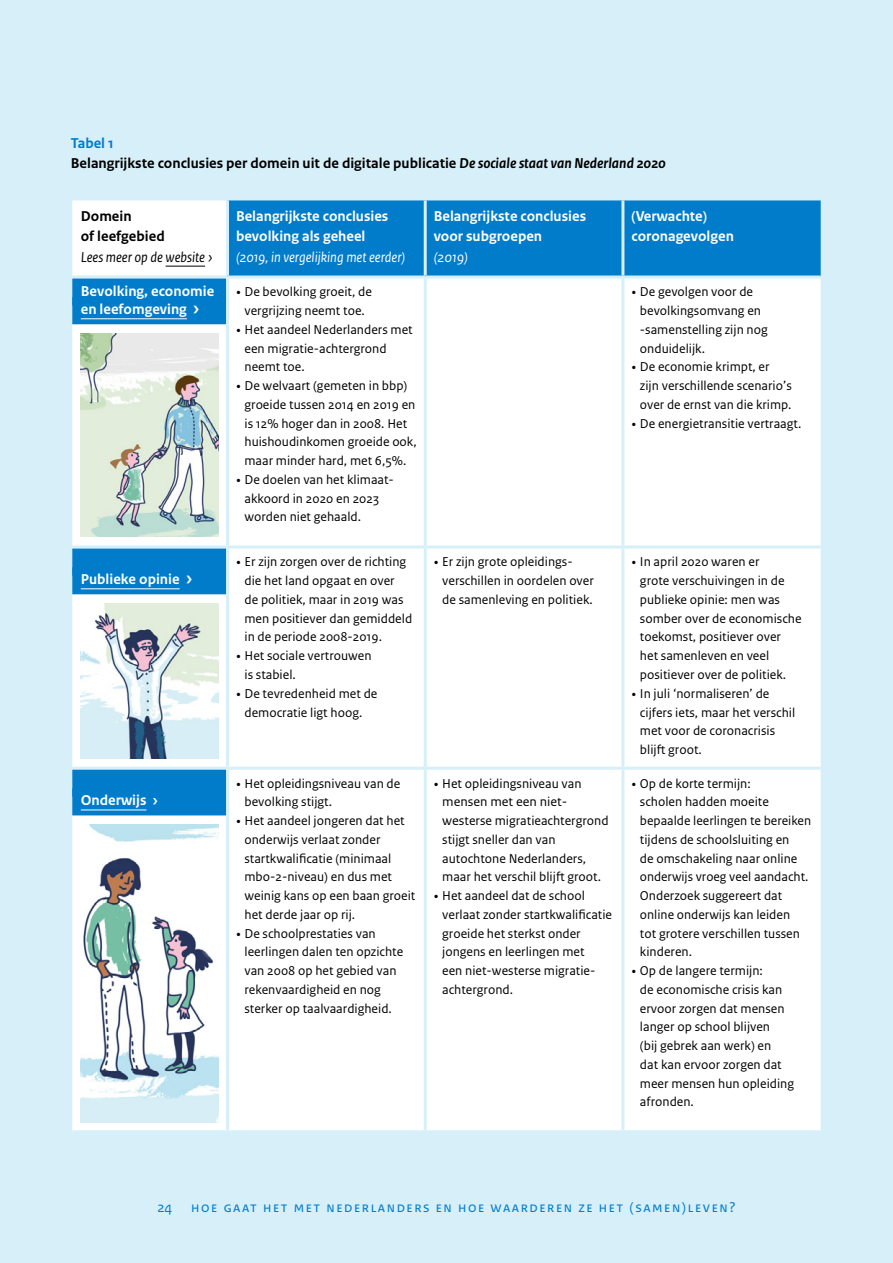
<style>
.page{position:relative;width:893px;height:1263px;background:#d6eff9}
.page>*{position:absolute;margin:0;border:0;box-sizing:border-box;transform-origin:0 0}
.A_10_RO_Broodtekst_S{font:700 15px/20.2px "Rijksoverheid Sans Text";color:#fff}
.P_07_RO_Tussenkop_Sa{font:700 15px/20.2px "Rijksoverheid Sans Text";color:#000}
.t1{font:15px "Rijksoverheid Sans Text";letter-spacing:.105em;color:#007ccb}
.P_Tabel_kopje{font:700 15px "Rijksoverheid Sans Text";color:#fff}
.A_10_RO_Broodtekst_S-2{font:italic 15px/20.2px "Rijksoverheid Sans Text";color:#000}
.P_12_RO_Opsomming_B{font:13.5px/18.8px "Rijksoverheid Sans Text";color:#000}
.s1{color:#007ccb}
.s2{font-style:italic}
.s3{font-weight:700;font-style:normal}
.s4{font-weight:400;font-style:italic}
.s5{font-size:18px}
.s6{font-family:"Rijksoverheid Serif"}
</style>
<div class="page">
<div style="left:72px;top:200px;width:749px;height:930px;background:#fff"></div>
<div style="left:229px;top:200px;width:592px;height:75px;background:#007ccb"></div>
<hr style="left:226px;top:278px;width:3px;height:267px;background:#d6eff9">
<hr style="left:424px;top:278px;width:3px;height:267px;background:#d6eff9">
<hr style="left:621px;top:278px;width:3px;height:267px;background:#d6eff9">
<hr style="left:72px;top:545px;width:155px;height:3px;background:#d6eff9">
<hr style="left:227px;top:545px;width:198px;height:3px;background:#d6eff9">
<hr style="left:226px;top:548px;width:3px;height:219px;background:#d6eff9">
<hr style="left:425px;top:545px;width:198px;height:3px;background:#d6eff9">
<hr style="left:424px;top:548px;width:3px;height:219px;background:#d6eff9">
<hr style="left:623px;top:545px;width:198px;height:3px;background:#d6eff9">
<hr style="left:621px;top:548px;width:3px;height:219px;background:#d6eff9">
<hr style="left:72px;top:767px;width:155px;height:3px;background:#d6eff9">
<hr style="left:227px;top:767px;width:198px;height:3px;background:#d6eff9">
<hr style="left:226px;top:770px;width:3px;height:360px;background:#d6eff9">
<hr style="left:425px;top:767px;width:198px;height:3px;background:#d6eff9">
<hr style="left:424px;top:770px;width:3px;height:360px;background:#d6eff9">
<hr style="left:623px;top:767px;width:198px;height:3px;background:#d6eff9">
<hr style="left:621px;top:770px;width:3px;height:360px;background:#d6eff9">
<hr style="left:226px;top:200px;width:3px;height:75px;background:#d6eff9">
<hr style="left:424px;top:200px;width:3px;height:75px;background:#d6eff9">
<hr style="left:621px;top:200px;width:3px;height:75px;background:#d6eff9">
<hr style="left:72px;top:275px;width:155px;height:3px;background:#d6eff9">
<hr style="left:227px;top:275px;width:198px;height:3px;background:#d6eff9">
<hr style="left:425px;top:275px;width:198px;height:3px;background:#d6eff9">
<hr style="left:623px;top:275px;width:198px;height:3px;background:#d6eff9">
<hr style="left:166px;top:266px;width:39px;height:1px;background:#000">
<div style="left:72px;top:278px;width:154px;height:27px;background:#007ccb"></div>
<div style="left:72px;top:297px;width:154px;height:27px;background:#007ccb"></div>
<hr style="left:81px;top:318px;width:106px;height:1px;background:#fff">
<div style="left:72px;top:548px;width:154px;height:27px;background:#007ccb"></div>
<div style="left:72px;top:567px;width:154px;height:27px;background:#007ccb"></div>
<hr style="left:81px;top:588px;width:99px;height:1px;background:#fff">
<div style="left:72px;top:770px;width:154px;height:27px;background:#007ccb"></div>
<div style="left:72px;top:788px;width:154px;height:27px;background:#007ccb"></div>
<hr style="left:81px;top:809px;width:65px;height:1px;background:#fff">
<img style="left:81px;top:334px;width:138px;height:203px">
<img style="left:81px;top:603px;width:138px;height:155px">
<img style="left:81px;top:825px;width:138px;height:298px">
<p class="P_07_RO_Tussenkop_Sa" style="left:71px;top:133px;width:597px"><span class="s1">Tabel 1<br></span>Belangrijkste conclusies per domein uit de digitale publicatie <span class="s2">De sociale staat van Nederland 2020</span></p>
<p class="A_10_RO_Broodtekst_S-2" style="left:81px;top:206px;width:134px"><span class="s3">Domein<br>of leefgebied<br></span>Lees meer op de website ›</p>
<p class="A_10_RO_Broodtekst_S" style="left:236px;top:206px;width:171px">Belangrijkste conclusies bevolking als geheel<br><span class="s4">(2019, in vergelijking met eerder)</span></p>
<p class="A_10_RO_Broodtekst_S" style="left:434px;top:206px;width:154px">Belangrijkste conclusies voor subgroepen<br><span class="s4">(2019)</span></p>
<p class="A_10_RO_Broodtekst_S" style="left:631px;top:206px;width:104px">(Verwachte) coronagevolgen</p>
<p class="P_Tabel_kopje" style="left:81px;top:282px;width:135px">Bevolking, economie</p>
<p class="P_Tabel_kopje" style="left:81px;top:301px;width:120px">en leefomgeving <span class="s5">›</span></p>
<p class="P_12_RO_Opsomming_B" style="left:236px;top:283px;width:137px;text-align:center"><span class="s6">•</span> De bevolking groeit, de vergrijzing neemt toe.</p>
<p class="P_12_RO_Opsomming_B" style="left:244px;top:320px;width:170px;text-indent:-9px"><span class="s6">•</span> Het aandeel Nederlanders met een migratie-achtergrond neemt toe.</p>
<p class="P_12_RO_Opsomming_B" style="left:244px;top:377px;width:174px;text-indent:-9px"><span class="s6">•</span> De welvaart (gemeten in bbp) groeide tussen 2014 en 2019 en is 12% hoger dan in 2008. Het huishoudinkomen groeide ook, maar minder hard, met 6,5%.</p>
<p class="P_12_RO_Opsomming_B" style="left:244px;top:470px;width:149px;text-indent:-9px"><span class="s6">•</span> De doelen van het klimaat&shy;akkoord in 2020 en 2023 worden niet gehaald.</p>
<p class="P_12_RO_Opsomming_B" style="left:640px;top:283px;width:129px;text-indent:-9px"><span class="s6">•</span> De gevolgen voor de bevolkingsomvang en -samenstelling zijn nog onduidelijk.</p>
<p class="P_12_RO_Opsomming_B" style="left:640px;top:358px;width:153px;text-indent:-9px"><span class="s6">•</span> De economie krimpt, er zijn verschillende scenario’s over de ernst van die krimp.</p>
<p class="P_12_RO_Opsomming_B" style="left:631px;top:414px;width:171px"><span class="s6">•</span> De energietransitie vertraagt.</p>
<p class="P_Tabel_kopje" style="left:81px;top:571px;width:113px">Publieke opinie <span class="s5">›</span></p>
<p class="P_Tabel_kopje" style="left:81px;top:792px;width:79px">Onderwijs ›</p>
<p class="P_12_RO_Opsomming_B" style="left:244px;top:553px;width:169px;text-indent:-9px"><span class="s6">•</span> Er zijn zorgen over de richting die het land opgaat en over<br>de politiek, maar in 2019 was men positiever dan gemiddeld in de periode 2008-2019.</p>
<p class="P_12_RO_Opsomming_B" style="left:244px;top:647px;width:129px;text-indent:-9px"><span class="s6">•</span> Het sociale vertrouwen is stabiel.</p>
<p class="P_12_RO_Opsomming_B" style="left:236px;top:684px;width:143px;text-align:center"><span class="s6">•</span> De tevredenheid met de democratie ligt hoog.</p>
<p class="P_12_RO_Opsomming_B" style="left:244px;top:774px;width:157px;text-indent:-9px"><span class="s6">•</span> Het opleidingsniveau van de bevolking stijgt.</p>
<p class="P_12_RO_Opsomming_B" style="left:244px;top:811px;width:172px;text-indent:-9px"><span class="s6">•</span> Het aandeel jongeren dat het onderwijs verlaat zonder startkwalificatie (minimaal mbo-2-niveau) en dus met weinig kans op een baan groeit het derde jaar op rij.</p>
<p class="P_12_RO_Opsomming_B" style="left:244px;top:924px;width:160px;text-indent:-9px"><span class="s6">•</span> De schoolprestaties van leerlingen dalen ten opzichte van 2008 op het gebied van rekenvaardigheid en nog sterker op taalvaardigheid.</p>
<p class="P_12_RO_Opsomming_B" style="left:442px;top:553px;width:153px;text-indent:-9px"><span class="s6">•</span> Er zijn grote opleidings&shy;verschillen in oordelen over de samenleving en politiek.</p>
<p class="P_12_RO_Opsomming_B" style="left:640px;top:553px;width:163px;text-indent:-9px"><span class="s6">•</span> In april 2020 waren er<br>grote verschuivingen in de publieke opinie: men was somber over de economische toekomst, positiever over het samenleven en veel positiever over de politiek.</p>
<p class="P_12_RO_Opsomming_B" style="left:640px;top:684px;width:157px;text-indent:-9px"><span class="s6">•</span> In juli ‘normaliseren’ de cijfers iets, maar het verschil met voor de coronacrisis blijft groot.</p>
<p class="P_12_RO_Opsomming_B" style="left:442px;top:774px;width:168px;text-indent:-9px"><span class="s6">•</span> Het opleidingsniveau van mensen met een niet&shy;westerse migratieachtergrond stijgt sneller dan van autochtone Nederlanders, maar het verschil blijft groot.</p>
<p class="P_12_RO_Opsomming_B" style="left:442px;top:886px;width:171px;text-indent:-9px"><span class="s6">•</span> Het aandeel dat de school verlaat zonder startkwalificatie groeide het sterkst onder jongens en leerlingen met<br>een niet-westerse migratie&shy;achtergrond.</p>
<p class="P_12_RO_Opsomming_B" style="left:640px;top:774px;width:173px;text-indent:-9px"><span class="s6">•</span> Op de korte termijn:<br>scholen hadden moeite bepaalde leerlingen te bereiken tijdens de schoolsluiting en<br>de omschakeling naar online onderwijs vroeg veel aandacht.<br>Onderzoek suggereert dat online onderwijs kan leiden<br>tot grotere verschillen tussen kinderen.</p>
<p class="P_12_RO_Opsomming_B" style="left:640px;top:961px;width:156px;text-indent:-9px"><span class="s6">•</span> Op de langere termijn:<br>de economische crisis kan ervoor zorgen dat mensen langer op school blijven<br>(bij gebrek aan werk) en<br>dat kan ervoor zorgen dat meer mensen hun opleiding afronden.</p>
<p class="t1" style="left:157px;top:1198px;width:17px">24</p>
<p class="t1" style="left:191px;top:1198px;width:546px">hoe gaat het met nederlanders en hoe waarderen ze het (samen)leven?</p>
</div>
